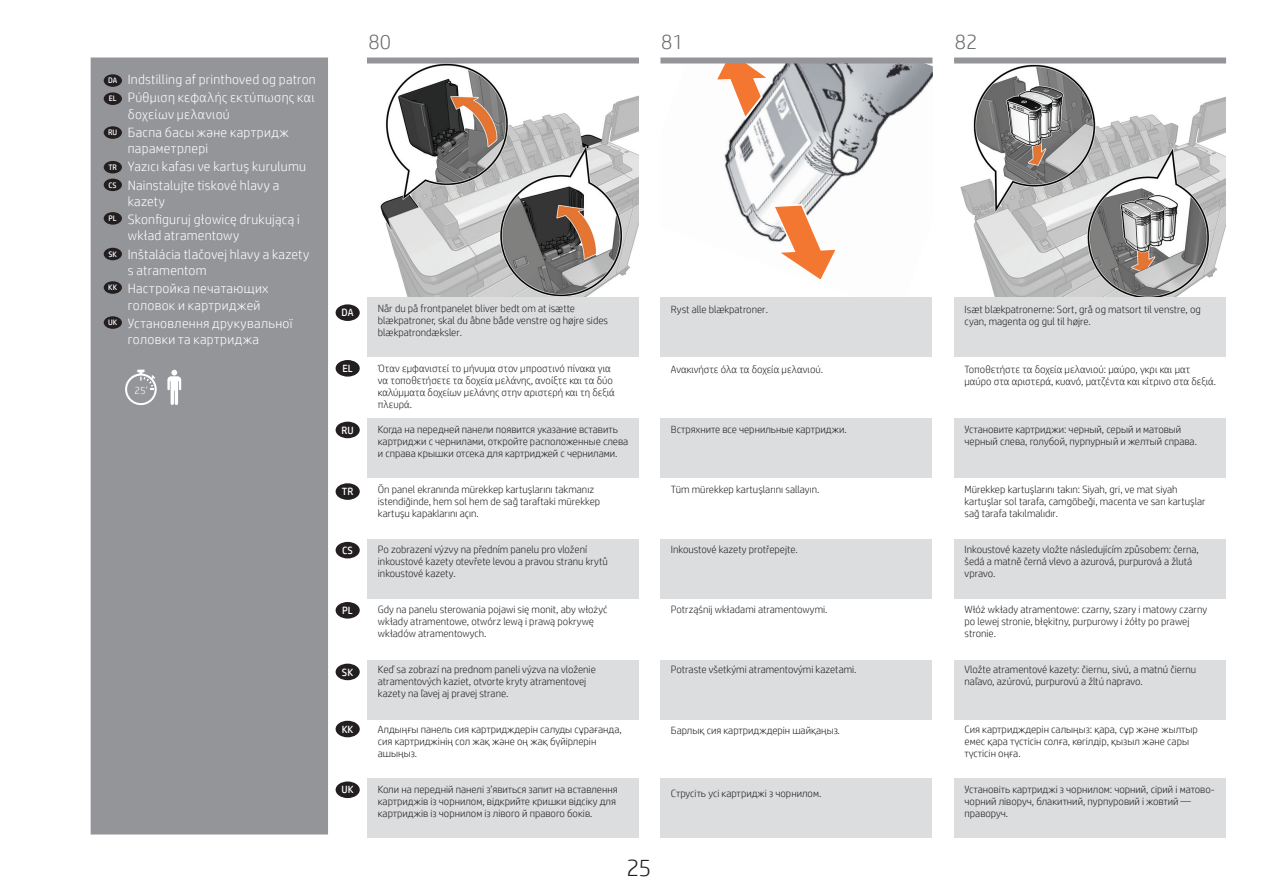
<style>
.page{position:relative;width:1263px;height:893px;background:#fff}
.page>*{position:absolute;margin:0;border:0;box-sizing:border-box;transform-origin:0 0}
.t1{font:300 24px "HP Simplified";color:#231f20}
.t2{font:300 21px "HP Simplified";color:#6c6d70}
.t3{font:300 13.5px/18.3px "HP Simplified";letter-spacing:.02em;color:#fff}
.t4{font:300 10.5px/12px "HP Simplified";color:#231f20}
.t5{font:10.5px "HP Simplified";color:#fff}
.t6{font:300 10.5px "HP Simplified";color:#fff}
.t7{font:7.95px "HP Simplified";color:#fff}
</style>
<div class="page">
<img style="left:957px;top:64px;width:268px;height:234px">
<img style="left:660px;top:61px;width:273px;height:237px">
<svg style="left:704px;top:64px;width:85px;height:57px"></svg>
<svg style="left:754px;top:202px;width:100px;height:82px"></svg>
<img style="left:370px;top:64px;width:268px;height:234px">
<div style="left:91px;top:58px;width:237px;height:776px;background:#939598"></div>
<svg style="left:167px;top:370px;width:14px;height:35px"></svg>
<svg style="left:125px;top:370px;width:32px;height:35px"></svg>
<div style="left:660px;top:298px;width:272px;height:59px;background:#dcdddf"></div>
<div style="left:367px;top:298px;width:272px;height:59px;background:#dcdddf"></div>
<div style="left:954px;top:298px;width:272px;height:59px;background:#dcdddf"></div>
<div style="left:660px;top:778px;width:272px;height:59px;background:#dcdddf"></div>
<div style="left:367px;top:778px;width:272px;height:59px;background:#dcdddf"></div>
<div style="left:954px;top:778px;width:272px;height:59px;background:#dcdddf"></div>
<div style="left:660px;top:419px;width:272px;height:59px;background:#dcdddf"></div>
<div style="left:367px;top:419px;width:272px;height:59px;background:#dcdddf"></div>
<div style="left:954px;top:419px;width:272px;height:59px;background:#dcdddf"></div>
<div style="left:660px;top:540px;width:272px;height:59px;background:#dcdddf"></div>
<div style="left:367px;top:540px;width:272px;height:59px;background:#dcdddf"></div>
<div style="left:954px;top:540px;width:272px;height:59px;background:#dcdddf"></div>
<div style="left:660px;top:660px;width:272px;height:59px;background:#dcdddf"></div>
<div style="left:367px;top:660px;width:272px;height:59px;background:#dcdddf"></div>
<div style="left:954px;top:660px;width:272px;height:59px;background:#dcdddf"></div>
<div style="left:336px;top:542px;width:24px;height:16px;background:#231f20;border-radius:50%"></div>
<div style="left:336px;top:422px;width:24px;height:16px;background:#231f20;border-radius:50%"></div>
<div style="left:336px;top:664px;width:24px;height:16px;background:#231f20;border-radius:50%"></div>
<div style="left:336px;top:721px;width:24px;height:16px;background:#231f20;border-radius:50%"></div>
<div style="left:336px;top:781px;width:24px;height:17px;background:#231f20;border-radius:50%"></div>
<div style="left:336px;top:360px;width:24px;height:17px;background:#231f20;border-radius:50%"></div>
<div style="left:336px;top:304px;width:24px;height:17px;background:#231f20;border-radius:50%"></div>
<div style="left:336px;top:602px;width:24px;height:17px;background:#231f20;border-radius:50%"></div>
<div style="left:336px;top:483px;width:24px;height:17px;background:#231f20;border-radius:50%"></div>
<div style="left:104px;top:74px;width:18px;height:13px;background:#231f20;border-radius:50%"></div>
<div style="left:104px;top:179px;width:18px;height:12px;background:#231f20;border-radius:50%"></div>
<div style="left:104px;top:126px;width:18px;height:13px;background:#231f20;border-radius:50%"></div>
<div style="left:104px;top:248px;width:18px;height:12px;background:#231f20;border-radius:50%"></div>
<div style="left:104px;top:92px;width:18px;height:13px;background:#231f20;border-radius:50%"></div>
<div style="left:104px;top:212px;width:18px;height:13px;background:#231f20;border-radius:50%"></div>
<div style="left:104px;top:161px;width:18px;height:12px;background:#231f20;border-radius:50%"></div>
<div style="left:104px;top:281px;width:18px;height:13px;background:#231f20;border-radius:50%"></div>
<div style="left:104px;top:316px;width:18px;height:13px;background:#231f20;border-radius:50%"></div>
<div style="left:660px;top:58px;width:272px;height:6px;background:#939598"></div>
<div style="left:367px;top:58px;width:272px;height:6px;background:#939598"></div>
<div style="left:954px;top:58px;width:272px;height:6px;background:#939598"></div>
<p class="t7" style="left:108px;top:75px;width:11px">DA</p>
<p class="t7" style="left:109px;top:93px;width:9px">EL</p>
<p class="t7" style="left:108px;top:127px;width:11px">RU</p>
<p class="t7" style="left:108px;top:162px;width:10px">TR</p>
<p class="t7" style="left:109px;top:180px;width:10px">CS</p>
<p class="t7" style="left:109px;top:213px;width:10px">PL</p>
<p class="t7" style="left:108px;top:249px;width:10px">SK</p>
<p class="t7" style="left:108px;top:282px;width:10px">KK</p>
<p class="t7" style="left:108px;top:317px;width:11px">UK</p>
<p class="t3" style="left:128px;top:70px;width:190px">Indstilling af printhoved og patron<br>Ρύθμιση κεφαλής εκτύπωσης και</p>
<p class="t3" style="left:128px;top:104px;width:163px">δοχείων μελανιού<br>Баспа басы және картридж</p>
<p class="t3" style="left:128px;top:139px;width:180px">параметрлері<br>Yazıcı kafası ve kartuş kurulumu<br>Nainstalujte tiskové hlavy a</p>
<p class="t3" style="left:128px;top:192px;width:173px">kazety<br>Skonfiguruj głowicę drukującą i</p>
<p class="t3" style="left:128px;top:226px;width:183px">wkład atramentowy<br>Inštalácia tlačovej hlavy a kazety</p>
<p class="t3" style="left:128px;top:261px;width:142px">s atramentom<br>Настройка печатающих</p>
<p class="t3" style="left:128px;top:295px;width:166px">головок и картриджей<br>Установлення друкувальної</p>
<p class="t3" style="left:128px;top:330px;width:133px">головки та картриджа</p>
<p class="t6" style="left:134px;top:383px;width:15px">25’</p>
<h2 class="t2" style="left:368px;top:28px;width:24px">80</h2>
<h2 class="t2" style="left:661px;top:28px;width:24px">81</h2>
<h2 class="t2" style="left:955px;top:28px;width:24px">82</h2>
<p class="t5" style="left:342px;top:306px;width:13px">DA</p>
<p class="t5" style="left:342px;top:361px;width:12px">EL</p>
<p class="t5" style="left:341px;top:423px;width:14px">RU</p>
<p class="t5" style="left:342px;top:485px;width:13px">TR</p>
<p class="t5" style="left:342px;top:543px;width:12px">CS</p>
<p class="t5" style="left:342px;top:603px;width:12px">PL</p>
<p class="t5" style="left:342px;top:665px;width:13px">SK</p>
<p class="t5" style="left:342px;top:722px;width:13px">KK</p>
<p class="t5" style="left:341px;top:783px;width:14px">UK</p>
<p class="t4" style="left:378px;top:303px;width:232px">Når du på frontpanelet bliver bedt om at isætte blækpatroner, skal du åbne både venstre og højre sides blækpatrondæksler.</p>
<p class="t4" style="left:378px;top:363px;width:238px">Όταν εμφανιστεί το μήνυμα στον μπροστινό πίνακα για να τοποθετήσετε τα δοχεία μελάνης, ανοίξτε και τα δύο καλύμματα δοχείων μελάνης στην αριστερή και τη δεξιά πλευρά.</p>
<p class="t4" style="left:378px;top:423px;width:252px">Когда на передней панели появится указание вставить картриджи с чернилами, откройте расположенные слева и справа крышки отсека для картриджей с чернилами.</p>
<p class="t4" style="left:378px;top:483px;width:224px">Ön panel ekranında mürekkep kartuşlarını takmanız istendiğinde, hem sol hem de sağ taraftaki mürekkep kartuşu kapaklarını açın.</p>
<p class="t4" style="left:378px;top:543px;width:231px">Po zobrazení výzvy na předním panelu pro vložení inkoustové kazety otevřete levou a pravou stranu krytů inkoustové kazety.</p>
<p class="t4" style="left:378px;top:603px;width:231px">Gdy na panelu sterowania pojawi się monit, aby włożyć wkłady atramentowe, otwórz lewą i prawą pokrywę wkładów atramentowych.</p>
<p class="t4" style="left:378px;top:663px;width:219px">Keď sa zobrazí na prednom paneli výzva na vloženie atramentových kaziet, otvorte kryty atramentovej kazety na ľavej aj pravej strane.</p>
<p class="t4" style="left:378px;top:723px;width:245px">Алдыңғы панель сия картридждерін салуды сұрағанда, сия картриджінің сол жақ және оң жақ бүйірлерін ашыңыз.</p>
<p class="t4" style="left:378px;top:783px;width:241px">Коли на передній панелі з’явиться запит на вставлення картриджів із чорнилом, відкрийте кришки відсіку для картриджів із чорнилом із лівого й правого боків.</p>
<p class="t4" style="left:671px;top:303px;width:99px">Ryst alle blækpatroner.</p>
<p class="t4" style="left:671px;top:363px;width:154px">Ανακινήστε όλα τα δοχεία μελανιού.</p>
<p class="t4" style="left:671px;top:423px;width:177px">Встряхните все чернильные картриджи.</p>
<p class="t4" style="left:671px;top:483px;width:150px">Tüm mürekkep kartuşlarını sallayın.</p>
<p class="t4" style="left:671px;top:543px;width:128px">Inkoustové kazety protřepejte.</p>
<p class="t4" style="left:671px;top:603px;width:158px">Potrząśnij wkładami atramentowymi.</p>
<p class="t4" style="left:671px;top:663px;width:187px">Potraste všetkými atramentovými kazetami.</p>
<p class="t4" style="left:671px;top:724px;width:171px">Барлық сия картридждерін шайқаңыз.</p>
<p class="t4" style="left:671px;top:787px;width:152px">Струсіть усі картриджі з чорнилом.</p>
<p class="t4" style="left:964px;top:303px;width:238px">Isæt blækpatronerne: Sort, grå og matsort til venstre, og cyan, magenta og gul til højre.</p>
<p class="t4" style="left:964px;top:363px;width:253px">Τοποθετήστε τα δοχεία μελανιού: μαύρο, γκρι και ματ μαύρο στα αριστερά, κυανό, ματζέντα και κίτρινο στα δεξιά.</p>
<p class="t4" style="left:964px;top:423px;width:234px">Установите картриджи: черный, серый и матовый черный слева, голубой, пурпурный и желтый справа.</p>
<p class="t4" style="left:964px;top:483px;width:243px">Mürekkep kartuşlarını takın: Siyah, gri, ve mat siyah kartuşlar sol tarafa, camgöbeği, macenta ve sarı kartuşlar sağ tarafa takılmalıdır.</p>
<p class="t4" style="left:964px;top:543px;width:236px">Inkoustové kazety vložte následujícím způsobem: černa, šedá a matně černá vlevo a azurová, purpurová a žlutá vpravo.</p>
<p class="t4" style="left:964px;top:603px;width:244px">Włóż wkłady atramentowe: czarny, szary i matowy czarny po lewej stronie, błękitny, purpurowy i żółty po prawej stronie.</p>
<p class="t4" style="left:964px;top:663px;width:233px">Vložte atramentové kazety: čiernu, sivú, a matnú čiernu naľavo, azúrovú, purpurovú a žltú napravo.</p>
<p class="t4" style="left:964px;top:723px;width:235px">Сия картридждерін салыңыз: қара, сұр және жылтыр емес қара түстісін солға, көгілдір, қызыл және сары түстісін оңға.</p>
<p class="t4" style="left:964px;top:783px;width:252px">Установіть картриджі з чорнилом: чорний, сірий і матово&shy;чорний ліворуч, блакитний, пурпуровий і жовтий — праворуч.</p>
<h1 class="t1" style="left:626px;top:851px;width:26px">25</h1>
</div>
